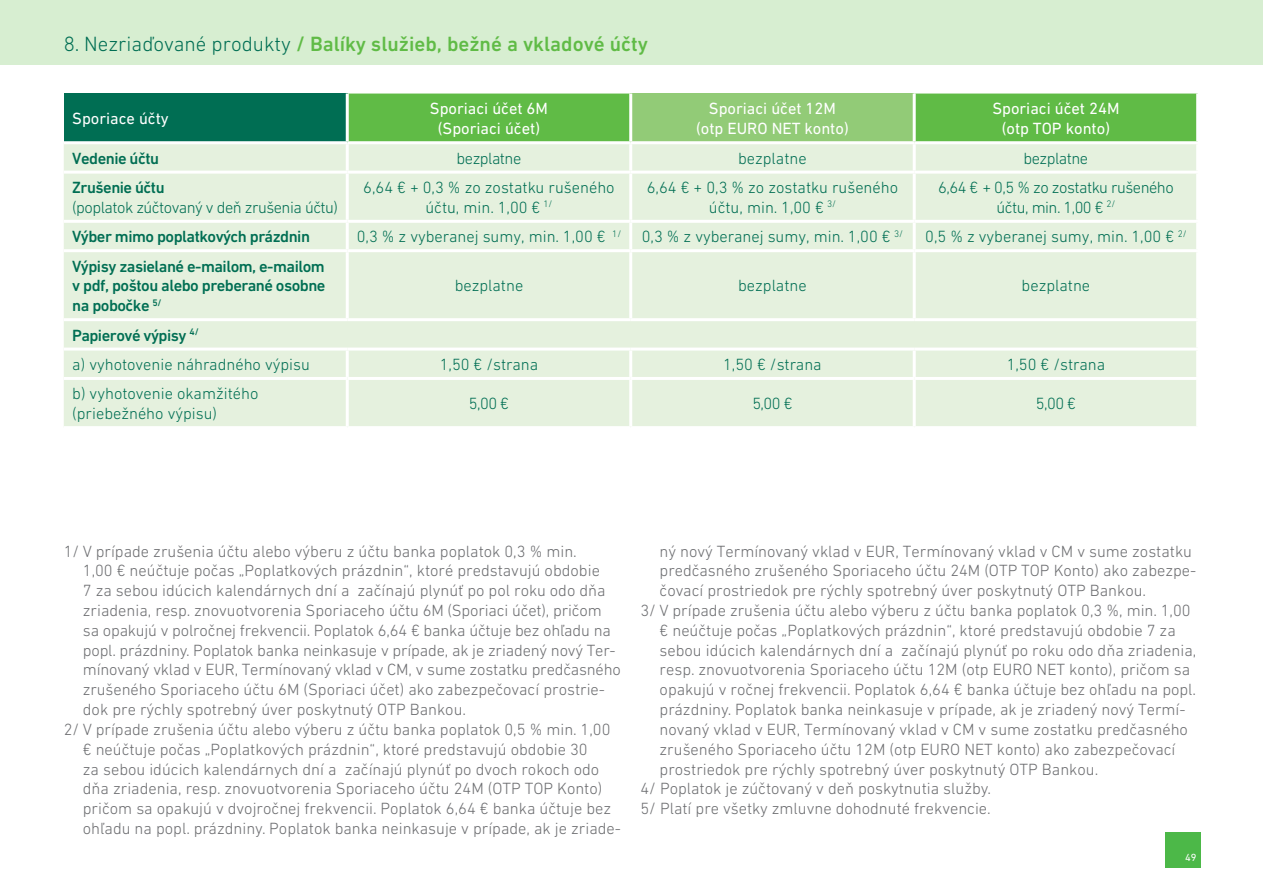
<style>
.page{position:relative;width:1263px;height:893px;background:#fff}
.page>*{position:absolute;margin:0;border:0;box-sizing:border-box;transform-origin:0 0}
.t1{font:500 21px "DIN Next W1 G";color:#60bb46}
.t2{font:300 16.5px "DIN Next W1 G";color:#6c6d70}
.t3{font:300 16.5px/19.8px "DIN Next W1 G";color:#006e53;text-align:center}
.t4{font:500 16.5px/19.8px "DIN Next W1 G";letter-spacing:-.03em;color:#006e53;text-align:justify}
.t5{font:16.5px/19.8px "DIN Next W1 G";color:#fff;text-align:center}
.t6{font:300 16.5px/19.8px "DIN Next W1 G";letter-spacing:-.03em;color:#006e53;text-align:center}
.t7{font:10.5px "DIN Next W1 G";color:#fff}
.s1{font-weight:300;color:#006e53}
.s2{font-weight:500}
</style>
<div class="page">
<div style="left:1165px;top:832px;width:36px;height:36px;background:#4cb848"></div>
<div style="left:0;top:0;width:1263px;height:64px;background:#d7eed1"></div>
<div style="left:64px;top:94px;width:283px;height:49px;background:#006e53"></div>
<div style="left:349px;top:94px;width:847px;height:47px;background:#60bb46"></div>
<div style="left:631px;top:94px;width:283px;height:49px;background:#92cb77"></div>
<div style="left:64px;top:144px;width:1132px;height:282px;background:#e5f1de"></div>
<hr style="left:64px;top:141px;width:283px;height:3px;background:#fff">
<hr style="left:346px;top:94px;width:3px;height:47px;background:#fff">
<hr style="left:629px;top:94px;width:3px;height:47px;background:#fff">
<hr style="left:631px;top:141px;width:283px;height:3px;background:#fff">
<hr style="left:913px;top:94px;width:3px;height:47px;background:#fff">
<hr style="left:346px;top:144px;width:3px;height:27px;background:#fff">
<hr style="left:629px;top:144px;width:3px;height:27px;background:#fff">
<hr style="left:913px;top:144px;width:3px;height:27px;background:#fff">
<hr style="left:64px;top:171px;width:283px;height:3px;background:#fff">
<hr style="left:346px;top:174px;width:3px;height:46px;background:#fff">
<hr style="left:347px;top:171px;width:284px;height:3px;background:#fff">
<hr style="left:629px;top:174px;width:3px;height:46px;background:#fff">
<hr style="left:631px;top:171px;width:283px;height:3px;background:#fff">
<hr style="left:913px;top:174px;width:3px;height:46px;background:#fff">
<hr style="left:914px;top:171px;width:285px;height:3px;background:#fff">
<hr style="left:64px;top:220px;width:283px;height:3px;background:#fff">
<hr style="left:346px;top:223px;width:3px;height:26px;background:#fff">
<hr style="left:347px;top:220px;width:284px;height:3px;background:#fff">
<hr style="left:629px;top:223px;width:3px;height:26px;background:#fff">
<hr style="left:631px;top:220px;width:283px;height:3px;background:#fff">
<hr style="left:913px;top:223px;width:3px;height:26px;background:#fff">
<hr style="left:914px;top:220px;width:285px;height:3px;background:#fff">
<hr style="left:64px;top:249px;width:283px;height:3px;background:#fff">
<hr style="left:346px;top:252px;width:3px;height:66px;background:#fff">
<hr style="left:347px;top:249px;width:284px;height:3px;background:#fff">
<hr style="left:629px;top:252px;width:3px;height:66px;background:#fff">
<hr style="left:631px;top:249px;width:283px;height:3px;background:#fff">
<hr style="left:913px;top:252px;width:3px;height:66px;background:#fff">
<hr style="left:914px;top:249px;width:285px;height:3px;background:#fff">
<hr style="left:64px;top:318px;width:283px;height:3px;background:#fff">
<hr style="left:347px;top:318px;width:284px;height:3px;background:#fff">
<hr style="left:631px;top:318px;width:283px;height:3px;background:#fff">
<hr style="left:914px;top:318px;width:285px;height:3px;background:#fff">
<hr style="left:64px;top:348px;width:283px;height:3px;background:#fff">
<hr style="left:346px;top:351px;width:3px;height:26px;background:#fff">
<hr style="left:347px;top:348px;width:284px;height:3px;background:#fff">
<hr style="left:629px;top:351px;width:3px;height:26px;background:#fff">
<hr style="left:631px;top:348px;width:283px;height:3px;background:#fff">
<hr style="left:913px;top:351px;width:3px;height:26px;background:#fff">
<hr style="left:914px;top:348px;width:285px;height:3px;background:#fff">
<hr style="left:64px;top:377px;width:283px;height:3px;background:#fff">
<hr style="left:346px;top:380px;width:3px;height:46px;background:#fff">
<hr style="left:347px;top:377px;width:284px;height:3px;background:#fff">
<hr style="left:629px;top:380px;width:3px;height:46px;background:#fff">
<hr style="left:631px;top:377px;width:283px;height:3px;background:#fff">
<hr style="left:913px;top:380px;width:3px;height:46px;background:#fff">
<hr style="left:914px;top:377px;width:285px;height:3px;background:#fff">
<p class="t1" style="left:64px;top:32px;width:586px"><span class="s1">8. Nezriaďované produkty</span> / Balíky služieb, bežné a vkladové účty</p>
<p class="t5" style="left:72px;top:109px;width:98px">Sporiace účty</p>
<p class="t5" style="left:430px;top:99px;width:120px">Sporiaci účet 6M (Sporiaci účet)</p>
<p class="t5" style="left:696px;top:99px;width:154px">Sporiaci účet 12M (otp EURO NET konto)</p>
<p class="t5" style="left:992px;top:99px;width:129px">Sporiaci účet 24M (otp TOP konto)</p>
<p class="t4" style="left:72px;top:148px;width:88px">Vedenie účtu</p>
<p class="t6" style="left:457px;top:148px;width:66px">bezplatne</p>
<p class="t3" style="left:738px;top:148px;width:70px">bezplatne</p>
<p class="t6" style="left:1023px;top:148px;width:66px">bezplatne</p>
<p class="t4" style="left:72px;top:177px;width:94px">Zrušenie účtu</p>
<p class="t6" style="left:72px;top:197px;width:267px">(poplatok zúčtovaný v deň zrušenia účtu)</p>
<p class="t3" style="left:363px;top:177px;width:253px">6,64 € + 0,3 % zo zostatku rušeného účtu, min. 1,00 € <sup>1/</sup></p>
<p class="t3" style="left:647px;top:177px;width:253px">6,64 € + 0,3 % zo zostatku rušeného účtu, min. 1,00 € <sup>3/</sup></p>
<p class="t6" style="left:938px;top:177px;width:237px">6,64 € + 0,5 % zo zostatku rušeného účtu, min. 1,00 € <sup>2/</sup></p>
<p class="t4" style="left:72px;top:227px;width:239px">Výber mimo poplatkových prázdnin</p>
<p class="t3" style="left:357px;top:226px;width:548px">0,3 % z vyberanej sumy, min. 1,00 € <sup>1/</sup> 0,3 % z vyberanej sumy, min. 1,00 € <sup>3/</sup></p>
<p class="t3" style="left:925px;top:226px;width:263px">0,5 % z vyberanej sumy, min. 1,00 € <sup>2/</sup></p>
<p class="t4" style="left:72px;top:256px;width:255px">Výpisy zasielané e-mailom, e-mailom v pdf, poštou alebo preberané osobne na pobočke <sup>5/</sup></p>
<p class="t3" style="left:455px;top:276px;width:70px">bezplatne</p>
<p class="t3" style="left:738px;top:276px;width:70px">bezplatne</p>
<p class="t3" style="left:1022px;top:276px;width:70px">bezplatne</p>
<p class="t3" style="left:72px;top:320px;width:239px;line-height:29.4px;text-align:left"><span class="s2">Papierové výpisy</span> <sup>4/<br></sup>a) vyhotovenie náhradného výpisu</p>
<p class="t3" style="left:440px;top:354px;width:100px">1,50 € /strana</p>
<p class="t3" style="left:723px;top:354px;width:100px">1,50 € /strana</p>
<p class="t3" style="left:1007px;top:354px;width:100px">1,50 € /strana</p>
<p class="t3" style="left:72px;top:384px;width:188px;text-align:left">b) vyhotovenie okamžitého (priebežného výpisu)</p>
<p class="t3" style="left:469px;top:394px;width:42px">5,00 €</p>
<p class="t3" style="left:752px;top:394px;width:42px">5,00 €</p>
<p class="t3" style="left:1036px;top:394px;width:42px">5,00 €</p>
<p class="t2" style="left:64px;top:542px;width:515px">1/ V prípade zrušenia účtu alebo výberu z účtu banka poplatok 0,3 % min.</p>
<p class="t2" style="left:83px;top:561px;width:518px">1,00 € neúčtuje počas „Poplatkových prázdnin“, ktoré predstavujú obdobie</p>
<p class="t2" style="left:83px;top:581px;width:524px">7 za sebou idúcich kalendárnych dní a začínajú plynúť po pol roku odo dňa</p>
<p class="t2" style="left:83px;top:601px;width:520px">zriadenia, resp. znovuotvorenia Sporiaceho účtu 6M (Sporiaci účet), pričom</p>
<p class="t2" style="left:83px;top:621px;width:530px">sa opakujú v polročnej frekvencii. Poplatok 6,64 € banka účtuje bez ohľadu na</p>
<p class="t2" style="left:83px;top:641px;width:534px">popl. prázdniny. Poplatok banka neinkasuje v prípade, ak je zriadený nový Ter-</p>
<p class="t2" style="left:83px;top:660px;width:539px">mínovaný vklad v EUR, Termínovaný vklad v CM, v sume zostatku predčasného</p>
<p class="t2" style="left:83px;top:680px;width:524px">zrušeného Sporiaceho účtu 6M (Sporiaci účet) ako zabezpečovací prostrie-</p>
<p class="t2" style="left:83px;top:700px;width:385px">dok pre rýchly spotrebný úver poskytnutý OTP Bankou.</p>
<p class="t2" style="left:64px;top:720px;width:548px">2/ V prípade zrušenia účtu alebo výberu z účtu banka poplatok 0,5 % min. 1,00</p>
<p class="t2" style="left:83px;top:740px;width:506px">€ neúčtuje počas „Poplatkových prázdnin“, ktoré predstavujú obdobie 30</p>
<p class="t2" style="left:83px;top:759px;width:518px">za sebou idúcich kalendárnych dní a začínajú plynúť po dvoch rokoch odo</p>
<p class="t2" style="left:83px;top:779px;width:521px">dňa zriadenia, resp. znovuotvorenia Sporiaceho účtu 24M (OTP TOP Konto)</p>
<p class="t2" style="left:83px;top:799px;width:530px">pričom sa opakujú v dvojročnej frekvencii. Poplatok 6,64 € banka účtuje bez</p>
<p class="t2" style="left:83px;top:819px;width:540px">ohľadu na popl. prázdniny. Poplatok banka neinkasuje v prípade, ak je zriade-</p>
<p class="t2" style="left:660px;top:542px;width:534px">ný nový Termínovaný vklad v EUR, Termínovaný vklad v CM v sume zostatku</p>
<p class="t2" style="left:660px;top:561px;width:538px">predčasného zrušeného Sporiaceho účtu 24M (OTP TOP Konto) ako zabezpe-</p>
<p class="t2" style="left:660px;top:581px;width:488px">čovací prostriedok pre rýchly spotrebný úver poskytnutý OTP Bankou.</p>
<p class="t2" style="left:640px;top:601px;width:552px">3/ V prípade zrušenia účtu alebo výberu z účtu banka poplatok 0,3 %, min. 1,00</p>
<p class="t2" style="left:660px;top:621px;width:518px">€ neúčtuje počas „Poplatkových prázdnin“, ktoré predstavujú obdobie 7 za</p>
<p class="t2" style="left:660px;top:641px;width:538px">sebou idúcich kalendárnych dní a začínajú plynúť po roku odo dňa zriadenia,</p>
<p class="t2" style="left:660px;top:660px;width:532px">resp. znovuotvorenia Sporiaceho účtu 12M (otp EURO NET konto), pričom sa</p>
<p class="t2" style="left:660px;top:680px;width:538px">opakujú v ročnej frekvencii. Poplatok 6,64 € banka účtuje bez ohľadu na popl.</p>
<p class="t2" style="left:660px;top:700px;width:528px">prázdniny. Poplatok banka neinkasuje v prípade, ak je zriadený nový Termí-</p>
<p class="t2" style="left:660px;top:720px;width:530px">novaný vklad v EUR, Termínovaný vklad v CM v sume zostatku predčasného</p>
<p class="t2" style="left:660px;top:740px;width:517px">zrušeného Sporiaceho účtu 12M (otp EURO NET konto) ako zabezpečovací</p>
<p class="t2" style="left:660px;top:759px;width:440px">prostriedok pre rýchly spotrebný úver poskytnutý OTP Bankou.</p>
<p class="t2" style="left:640px;top:779px;width:352px">4/ Poplatok je zúčtovaný v deň poskytnutia služby.</p>
<p class="t2" style="left:640px;top:799px;width:352px">5/ Platí pre všetky zmluvne dohodnuté frekvencie.</p>
<p class="t7" style="left:1185px;top:851px;width:13px">49</p>
</div>
